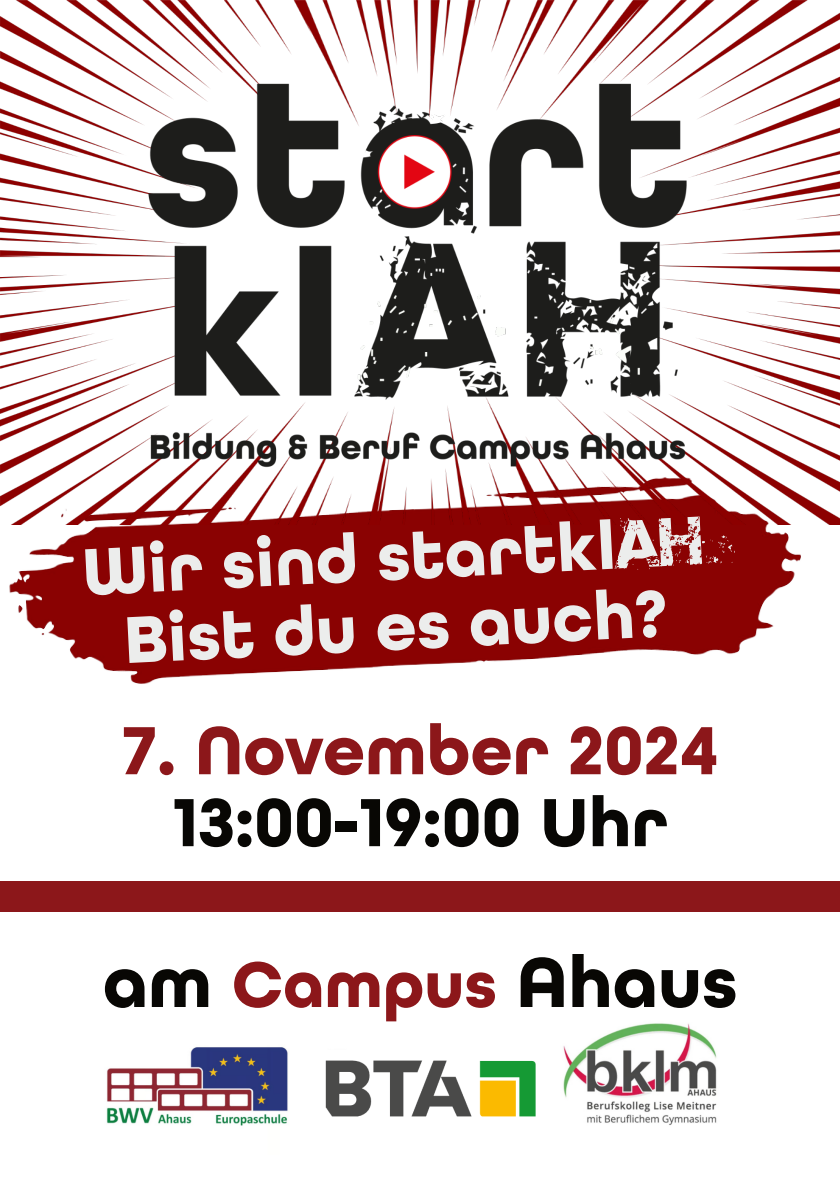
<style>
.page{position:relative;width:840px;height:1191px;background:#fff}
.page>*{position:absolute;margin:0;border:0;box-sizing:border-box;transform-origin:0 0}
.t1{font:700 74.6px "All Round Gothic";color:#080704}
.t2{font:700 72px "All Round Gothic";color:#8c171a}
.t3{font:700 72px "All Round Gothic";color:#080704}
.t4{font:700 70px/70px "All Round Gothic";color:#ecedec}
.s1{font-size:68.2px;color:#8c171a}
</style>
<div class="page">
<img style="left:9px;top:524px;width:792px;height:160px">
<img style="left:0;top:0;width:839px;height:524px">
<img style="left:121px;top:47px;width:597px;height:443px">
<div style="left:0;top:881px;width:839px;height:31px;background:#8c171a"></div>
<svg style="left:614px;top:516px;width:120px;height:54px;background:#ac5454"></svg>
<img style="left:106px;top:1047px;width:182px;height:79px">
<img style="left:563px;top:1023px;width:154px;height:102px">
<img style="left:325px;top:1060px;width:211px;height:57px">
<p class="t4" style="left:118px;top:541px;width:545px;text-indent:-37px;rotate:-3deg">Wir sind startkl<br>Bist du es auch?</p>
<p class="t2" style="left:122px;top:720px;width:598px">7. November 2024</p>
<p class="t3" style="left:172px;top:792px;width:496px">13:00-19:00 Uhr</p>
<p class="t1" style="left:103px;top:951px;width:636px">am <span class="s1">Campus</span> Ahaus</p>
</div>
